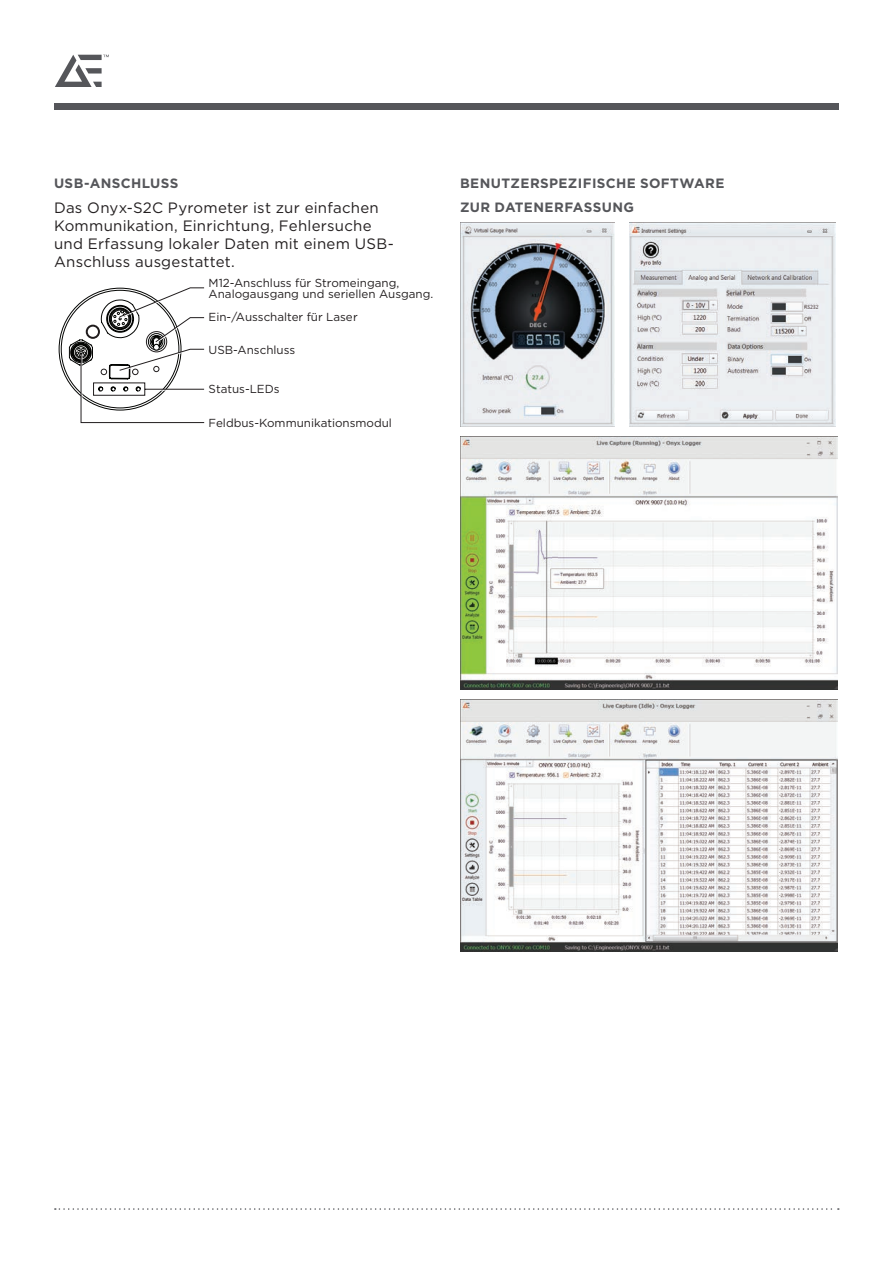
<style>
.page{position:relative;width:893px;height:1263px;background:#fff}
.page>*{position:absolute;margin:0;border:0;box-sizing:border-box;transform-origin:0 0}
.body{font:15px/18px "Gotham";letter-spacing:.015em;color:#231f20}
.HeadSub2{font:700 13.5px/24px "Gotham";letter-spacing:.025em;color:#55565a}
.t1{font:11.7px/11.7px "Gotham";color:#231f20}
</style>
<div class="page">
<svg style="left:55px;top:1208px;width:784px;height:2px"></svg>
<div style="left:55px;top:103px;width:784px;height:6px;background:#55565a"></div>
<svg style="left:55px;top:55px;width:54px;height:32px"></svg>
<svg style="left:59px;top:287px;width:146px;height:137px"></svg>
<img style="left:460px;top:222px;width:154px;height:204px">
<img style="left:629px;top:222px;width:206px;height:204px">
<img style="left:460px;top:436px;width:378px;height:253px">
<img style="left:460px;top:699px;width:378px;height:253px">
<p class="HeadSub2" style="left:54px;top:171px;width:126px">USB-ANSCHLUSS</p>
<p class="body" style="left:54px;top:198px;width:341px">Das Onyx-S2C Pyrometer ist zur einfachen Kommunikation, Einrichtung, Fehlersuche und Erfassung lokaler Daten mit einem USB-Anschluss ausgestattet.</p>
<p class="t1" style="left:209px;top:276px;width:226px">M12-Anschluss für Stromeingang,<br>Analogausgang und seriellen Ausgang.</p>
<p class="t1" style="left:209px;top:311px;width:151px">Ein-/Ausschalter für Laser</p>
<p class="t1" style="left:209px;top:344px;width:88px">USB-Anschluss</p>
<p class="t1" style="left:209px;top:383px;width:73px">Status-LEDs</p>
<p class="t1" style="left:209px;top:417px;width:185px">Feldbus-Kommunikationsmodul</p>
<p class="HeadSub2" style="left:460px;top:171px;width:266px">BENUTZERSPEZIFISCHE SOFTWARE<br>ZUR DATENERFASSUNG</p>
</div>
